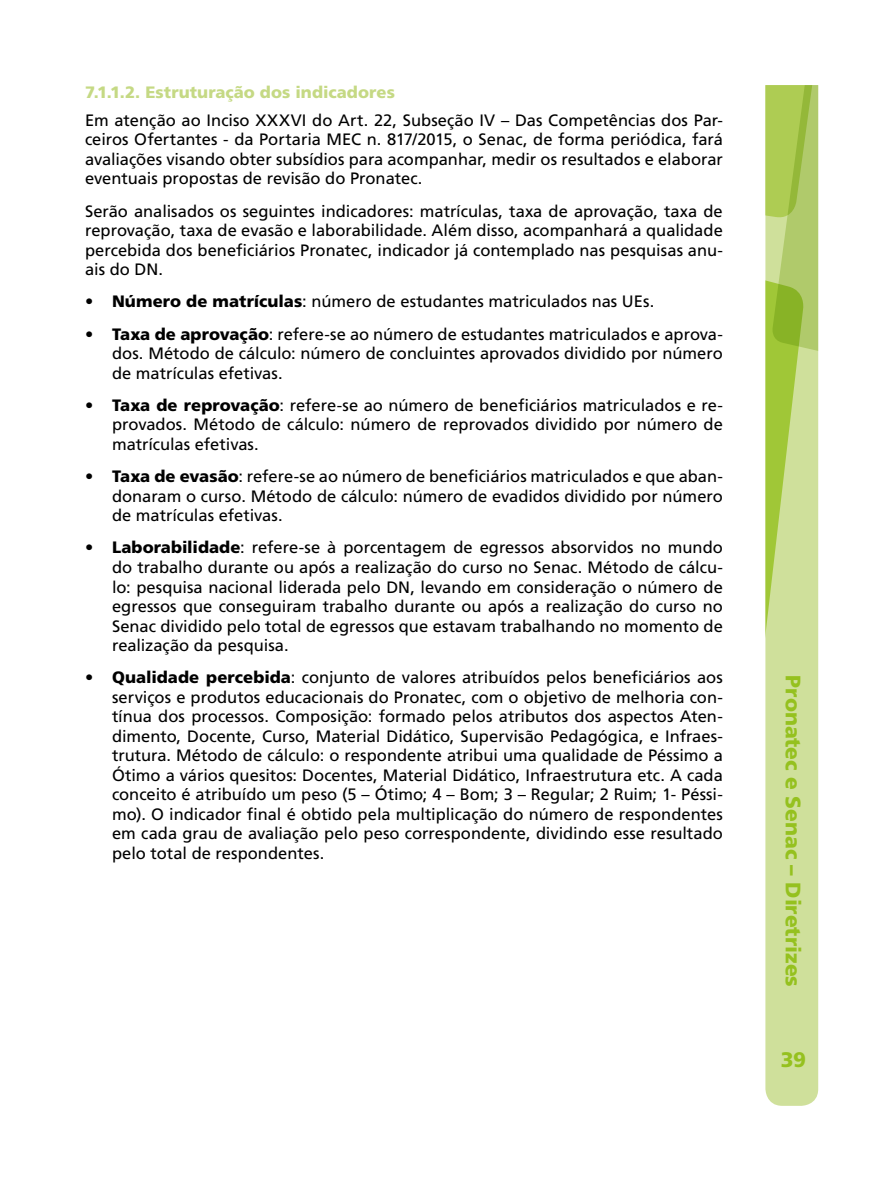
<style>
.page{position:relative;width:893px;height:1191px;background:#fff}
.page>*{position:absolute;margin:0;border:0;box-sizing:border-box;transform-origin:0 0}
.t1{font:900 21px "Frutiger";letter-spacing:-.005em;color:#95c11f}
.t2{font:16.5px/19.5px "Frutiger";color:#000;text-align:justify}
.t3{font:900 16.5px "Frutiger";letter-spacing:.005em;color:#c5d984}
.s1{font-weight:900}
</style>
<div class="page">
<div style="left:765px;top:684px;width:53px;height:421px;background:#cfe09b"></div>
<svg style="left:765px;top:85px;width:53px;height:599px;background:#b8d270"></svg>
<p class="t3" style="left:85px;top:82px;width:311px">7.1.1.2. Estruturação dos indicadores</p>
<p class="t2" style="left:85px;top:110px;width:639px">Em atenção ao Inciso XXXVI do Art. 22, Subseção IV – Das Competências dos Par&shy;ceiros Ofertantes - da Portaria MEC n. 817/2015, o Senac, de forma periódica, fará avaliações visando obter subsídios para acompanhar, medir os resultados e elaborar eventuais propostas de revisão do Pronatec.</p>
<p class="t2" style="left:85px;top:201px;width:639px">Serão analisados os seguintes indicadores: matrículas, taxa de aprovação, taxa de reprovação, taxa de evasão e laborabilidade. Além disso, acompanhará a qualidade percebida dos beneficiários Pronatec, indicador já contemplado nas pesquisas anu&shy;ais do DN.</p>
<p class="t2" style="left:85px;top:292px;width:571px">• <span class="s1">Número de matrículas</span>: número de estudantes matriculados nas UEs.</p>
<p class="t2" style="left:112px;top:324px;width:612px;text-indent:-27px">• <span class="s1">Taxa de aprovação</span>: refere-se ao número de estudantes matriculados e aprova&shy;dos. Método de cálculo: número de concluintes aprovados dividido por número de matrículas efetivas.</p>
<p class="t2" style="left:112px;top:395px;width:612px;text-indent:-27px">• <span class="s1">Taxa de reprovação</span>: refere-se ao número de beneficiários matriculados e re&shy;provados. Método de cálculo: número de reprovados dividido por número de matrículas efetivas.</p>
<p class="t2" style="left:112px;top:466px;width:612px;text-indent:-27px">• <span class="s1">Taxa de evasão</span>: refere-se ao número de beneficiários matriculados e que aban&shy;donaram o curso. Método de cálculo: número de evadidos dividido por número de matrículas efetivas.</p>
<p class="t2" style="left:112px;top:538px;width:612px;text-indent:-27px">• <span class="s1">Laborabilidade</span>: refere-se à porcentagem de egressos absorvidos no mundo do trabalho durante ou após a realização do curso no Senac. Método de cálcu&shy;lo: pesquisa nacional liderada pelo DN, levando em consideração o número de egressos que conseguiram trabalho durante ou após a realização do curso no Senac dividido pelo total de egressos que estavam trabalhando no momento de realização da pesquisa.</p>
<p class="t2" style="left:112px;top:668px;width:612px;text-indent:-27px">• <span class="s1">Qualidade percebida</span>: conjunto de valores atribuídos pelos beneficiários aos serviços e produtos educacionais do Pronatec, com o objetivo de melhoria con&shy;tínua dos processos. Composição: formado pelos atributos dos aspectos Aten&shy;dimento, Docente, Curso, Material Didático, Supervisão Pedagógica, e Infraes&shy;trutura. Método de cálculo: o respondente atribui uma qualidade de Péssimo a Ótimo a vários quesitos: Docentes, Material Didático, Infraestrutura etc. A cada conceito é atribuído um peso (5 – Ótimo; 4 – Bom; 3 – Regular; 2 Ruim; 1- Péssi&shy;mo). O indicador final é obtido pela multiplicação do número de respondentes em cada grau de avaliação pelo peso correspondente, dividindo esse resultado pelo total de respondentes.</p>
<p class="t1" style="left:806px;top:675px;width:313px;rotate:90deg">Pronatec e Senac – Diretrizes</p>
<p class="t1" style="left:781px;top:1046px;width:27px">39</p>
</div>
